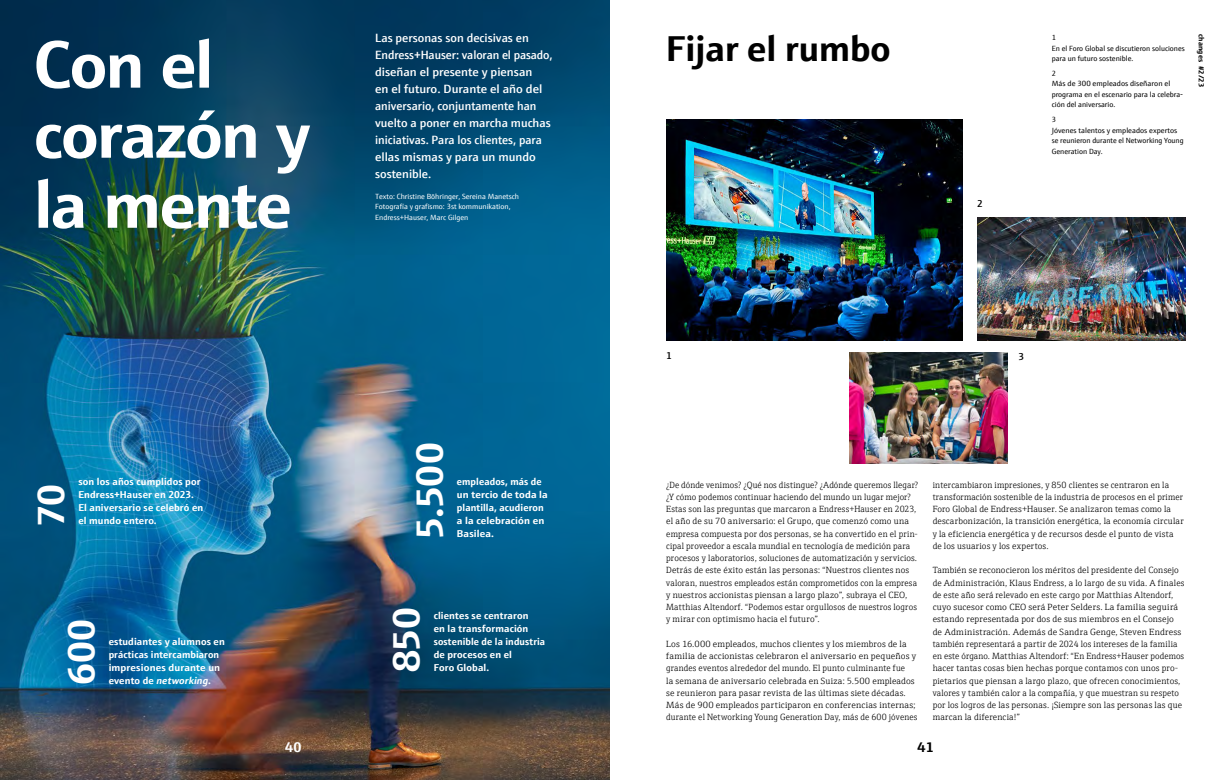
<style>
.page{position:relative;width:1219px;height:780px;background:#fff}
.page>*{position:absolute;margin:0;border:0;box-sizing:border-box;transform-origin:0 0}
.t1{font:700 67px/70px "E+H Sans";letter-spacing:-.02em;color:#fff}
.t2{font:700 38px "E+H Sans";letter-spacing:-.01em;color:#fff}
.t3{font:700 36px "E+H Sans";color:#000}
.t4{font:700 14px "E+H Sans";color:#000}
.t5{font:700 14px "E+H Sans";color:#fff}
.t6{font:600 12px/17px "E+H Sans";color:#fff}
.t7{font:700 10px/13px "E+H Sans";letter-spacing:.015em;color:#fff}
.t8{font:600 10px "E+H Sans";color:#000}
.t9{font:300 9px/12.3px "E+H Serif";letter-spacing:.015em;color:#000}
.t10{font:7.5px/10.5px "E+H Sans";color:#000}
.t11{font:7.5px/10.5px "E+H Sans";color:#fff}
.t12{font:700 7.5px "E+H Sans";letter-spacing:.01em;color:#000}
.s1{font-style:italic}
</style>
<div class="page">
<img style="left:0;top:0;width:609px;height:780px">
<img style="left:849px;top:353px;width:158px;height:110px">
<img style="left:977px;top:218px;width:208px;height:122px">
<img style="left:666px;top:120px;width:297px;height:220px">
<h1 class="t1" style="left:34px;top:24px;width:277px">Con el corazón y la mente</h1>
<p class="t6" style="left:375px;top:29px;width:179px">Las personas son decisivas en<br>Endress+Hauser: valoran el pasado, diseñan el presente y piensan<br>en el futuro. Durante el año del aniversario, conjuntamente han vuelto a poner en marcha muchas iniciativas. Para los clientes, para ellas mismas y para un mundo sostenible.</p>
<p class="t11" style="left:375px;top:190px;width:145px">Texto: Christine Böhringer, Sereina Manetsch<br>Fotografía y grafismo: 3st kommunikation,<br>Endress+Hauser, Marc Gilgen</p>
<h2 class="t2" style="left:21px;top:526px;width:44px;rotate:-90deg">70</h2>
<p class="t7" style="left:78px;top:474px;width:126px">son los años cumplidos por<br>Endress+Hauser en 2023.<br>El aniversario se celebró en</p>
<p class="t7" style="left:78px;top:513px;width:80px">el mundo entero.</p>
<h2 class="t2" style="left:51px;top:685px;width:68px;rotate:-90deg">600</h2>
<p class="t7" style="left:109px;top:634px;width:118px">estudiantes y alumnos en prácticas intercambiaron impresiones durante un evento de <span class="s1">networking</span>.</p>
<h3 class="t5" style="left:285px;top:735px;width:18px">40</h3>
<h2 class="t2" style="left:400px;top:539px;width:98px;rotate:-90deg">5.500</h2>
<p class="t7" style="left:457px;top:474px;width:92px">empleados, más de un tercio de toda la plantilla, acudieron a la celebración en<br>Basilea.</p>
<h2 class="t2" style="left:376px;top:672px;width:66px;rotate:-90deg">850</h2>
<p class="t7" style="left:434px;top:608px;width:113px">clientes se centraron<br>en la transformación sostenible de la industria de procesos en el<br>Foro Global.</p>
<h3 class="t3" style="left:666px;top:20px;width:226px">Fijar el rumbo</h3>
<p class="t8" style="left:977px;top:195px;width:7px">2</p>
<p class="t10" style="left:1052px;top:32px;width:135px">1<br>En el Foro Global se discutieron soluciones para un futuro sostenible.</p>
<p class="t10" style="left:1052px;top:67px;width:133px">2<br>Más de 300 empleados diseñaron el programa en el escenario para la celebra&shy;ción del aniversario.</p>
<p class="t10" style="left:1052px;top:114px;width:133px">3<br>Jóvenes talentos y empleados expertos se reunieron durante el Networking Young<br>Generation Day.</p>
<p class="t12" style="left:1207px;top:34px;width:54px;rotate:90deg">changes #2/23</p>
<p class="t8" style="left:666px;top:347px;width:7px">1</p>
<p class="t8" style="left:1019px;top:348px;width:7px">3</p>
<p class="t9" style="left:666px;top:477px;width:254px">¿De dónde venimos? ¿Qué nos distingue? ¿Adónde queremos llegar? ¿Y cómo podemos continuar haciendo del mundo un lugar mejor?<br>Estas son las preguntas que marcaron a Endress+Hauser en 2023, el año de su 70 aniversario: el Grupo, que comenzó como una empresa compuesta por dos personas, se ha convertido en el prin&shy;cipal proveedor a escala mundial en tecnología de medición para procesos y laboratorios, soluciones de automatización y servicios.<br>Detrás de este éxito están las personas: “Nuestros clientes nos valoran, nuestros empleados están comprometidos con la empresa y nuestros accionistas piensan a largo plazo”, subraya el CEO, Matthias Altendorf. “Podemos estar orgullosos de nuestros logros y mirar con optimismo hacia el futuro”.</p>
<p class="t9" style="left:666px;top:637px;width:253px">Los 16.000 empleados, muchos clientes y los miembros de la familia de accionistas celebraron el aniversario en pequeños y grandes eventos alrededor del mundo. El punto culminante fue<br>la semana de aniversario celebrada en Suiza: 5.500 empleados se reunieron para pasar revista de las últimas siete décadas.<br>Más de 900 empleados participaron en conferencias internas; durante el Networking Young Generation Day, más de 600 jóvenes</p>
<p class="t9" style="left:933px;top:477px;width:253px">intercambiaron impresiones, y 850 clientes se centraron en la transformación sostenible de la industria de procesos en el primer Foro Global de Endress+Hauser. Se analizaron temas como la descarbonización, la transición energética, la economía circular y la eficiencia energética y de recursos desde el punto de vista de los usuarios y los expertos.</p>
<p class="t9" style="left:933px;top:563px;width:253px">También se reconocieron los méritos del presidente del Consejo de Administración, Klaus Endress, a lo largo de su vida. A finales de este año será relevado en este cargo por Matthias Altendorf, cuyo sucesor como CEO será Peter Selders. La familia seguirá estando representada por dos de sus miembros en el Consejo de Administración. Además de Sandra Genge, Steven Endress también representará a partir de 2024 los intereses de la familia en este órgano. Matthias Altendorf: “En Endress+Hauser podemos hacer tantas cosas bien hechas porque contamos con unos pro&shy;pietarios que piensan a largo plazo, que ofrecen conocimientos, valores y también calor a la compañía, y que muestran su respeto por los logros de las personas. ¡Siempre son las personas las que marcan la diferencia!”</p>
<h3 class="t4" style="left:917px;top:735px;width:18px">41</h3>
</div>
